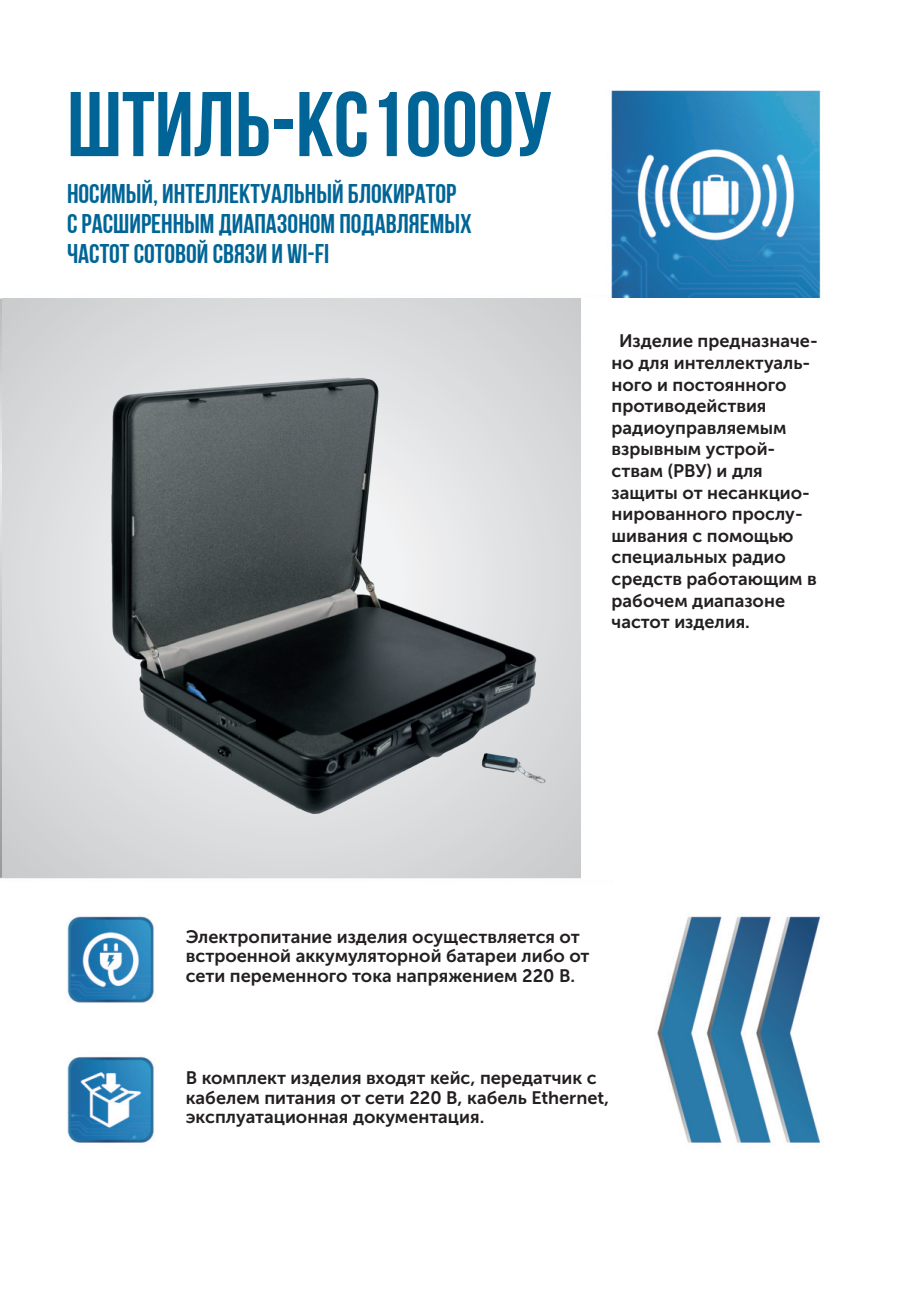
<style>
.page{position:relative;width:920px;height:1289px;background:#fff}
.page>*{position:absolute;margin:0;border:0;box-sizing:border-box;transform-origin:0 0}
.t1{font:700 91.65px "Bebas Neue";color:#006596}
.t2{font:700 27px/30px "Bebas Neue";color:#006596}
.t3{font:18px/21.6px "Museo Sans Cyrl 700";color:#231f20}
</style>
<div class="page">
<img style="left:0;top:90px;width:821px;height:1053px">
<div style="left:3px;top:298px;width:578px;height:580px;background:#d8d9db"></div>
<div style="left:581px;top:298px;width:239px;height:581px;background:#fff"></div>
<img style="left:83px;top:374px;width:488px;height:458px">
<h1 class="t1" style="left:67px;top:74px;width:486px">ШТИЛЬ-КС1000У</h1>
<h2 class="t2" style="left:67px;top:178px;width:406px">Носимый, интеллектуальный блокиратор с расширенным диапазоном подавляемых частот сотовой связи и Wi-Fi</h2>
<p class="t3" style="left:611px;top:330px;width:208px;text-indent:8px">Изделие предназначе&shy;но для интеллектуаль&shy;ного и постоянного противодействия радиоуправляемым взрывным устрой&shy;ствам (РВУ) и для защиты от несанкцио&shy;нированного прослу&shy;шивания с помощью специальных радио средств работающим в рабочем диапазоне частот изделия.</p>
<p class="t3" style="left:186px;top:927px;width:405px;line-height:19.5px">Электропитание изделия осуществляется от встроенной аккумуляторной батареи либо от сети переменного тока напряжением 220 В.</p>
<p class="t3" style="left:186px;top:1068px;width:425px;line-height:19.5px">В комплект изделия входят кейс, передатчик с кабелем питания от сети 220 В, кабель Ethernet, эксплуатационная документация.</p>
</div>
